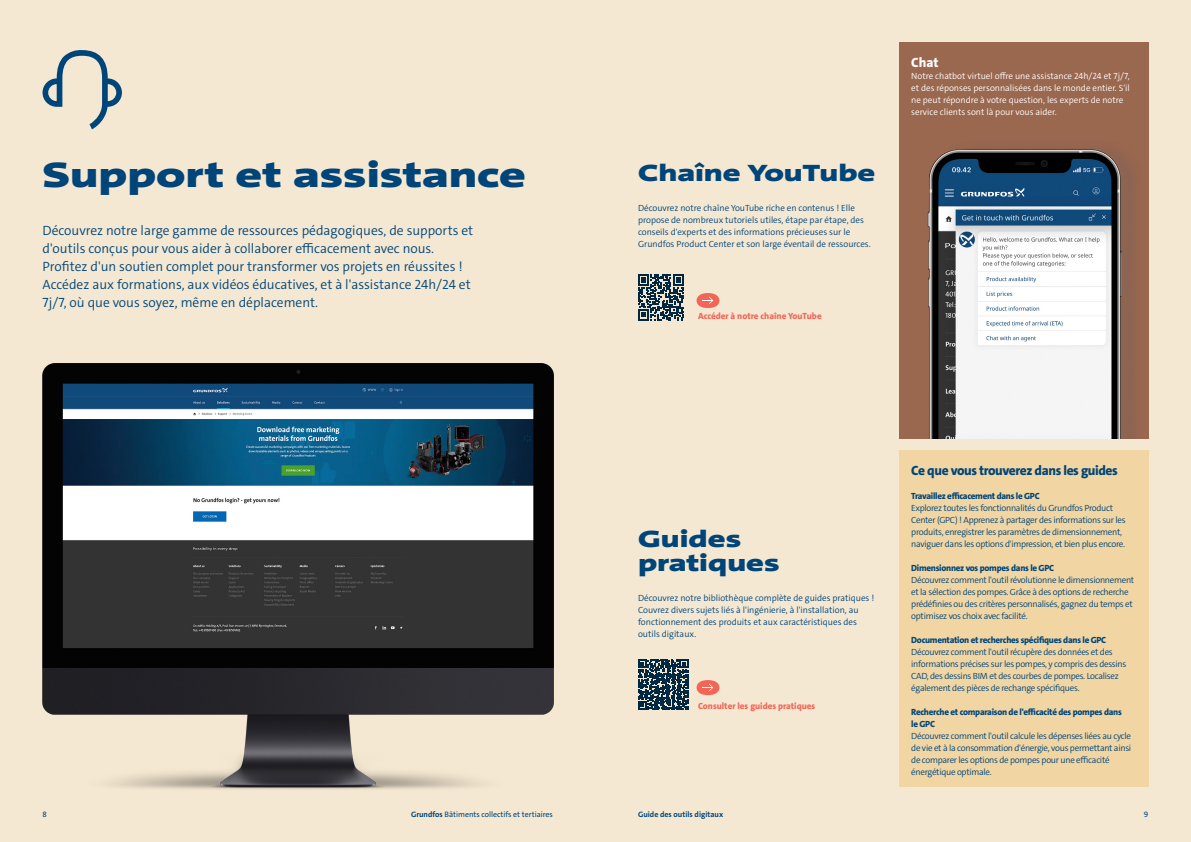
<style>
.page{position:relative;width:1191px;height:842px;background:#f5e8d2}
.page>*{position:absolute;margin:0;border:0;box-sizing:border-box;transform-origin:0 0}
.t1{font:900 36px "Grundfos The Sans Extd";color:#004579}
.t2{font:900 24px/24px "Grundfos The Sans Extd";color:#004579}
.t3{font:300 13.5px/18px "Grundfos The Sans";color:#004579}
.t4{font:800 13.5px "Grundfos The Sans";letter-spacing:-.03em;color:#004579}
.t5{font:800 13.5px "Grundfos The Sans";color:#fff}
.t6{font:300 9px/12px "Grundfos The Sans";letter-spacing:-.03em;color:#004579}
.t7{font:300 9px/12px "Grundfos The Sans";color:#004579}
.t8{font:300 9px/12px "Grundfos The Sans";color:#fff}
.t9{font:800 9px/12px "Grundfos The Sans";letter-spacing:-.03em;color:#004579}
.t10{font:800 9px "Grundfos The Sans";color:#f26657}
.t11{font:7.9px "Grundfos The Sans";color:#004579}
.t12{font:700 7.9px "Grundfos The Sans";color:#004579}
.s1{font-weight:700}
</style>
<div class="page">
<svg style="left:638px;top:274px;width:46px;height:46px"></svg>
<svg style="left:43px;top:50px;width:79px;height:79px"></svg>
<div style="left:899px;top:43px;width:249px;height:396px;background:#9a674f"></div>
<div style="left:899px;top:451px;width:249px;height:336px;background:#f1d5a2"></div>
<img style="left:42px;top:363px;width:512px;height:426px">
<svg style="left:638px;top:659px;width:50px;height:51px"></svg>
<svg style="left:696px;top:680px;width:24px;height:15px"></svg>
<img style="left:927px;top:121px;width:222px;height:318px">
<svg style="left:696px;top:293px;width:24px;height:15px"></svg>
<h1 class="t1" style="left:43px;top:151px;width:485px">Support et assistance</h1>
<p class="t3" style="left:43px;top:221px;width:432px">Découvrez notre large gamme de ressources pédagogiques, de supports et d'outils conçus pour vous aider à collaborer efficacement avec nous.<br>Profitez d'un soutien complet pour transformer vos projets en réussites !<br>Accédez aux formations, aux vidéos éducatives, et à l'assistance 24h/24 et 7j/7, où que vous soyez, même en déplacement.</p>
<h2 class="t2" style="left:638px;top:161px;width:239px">Chaîne YouTube</h2>
<p class="t7" style="left:638px;top:202px;width:234px">Découvrez notre chaîne YouTube riche en contenus ! Elle propose de nombreux tutoriels utiles, étape par étape, des conseils d'experts et des informations précieuses sur le Grundfos Product Center et son large éventail de ressources.</p>
<p class="t10" style="left:698px;top:310px;width:125px">Accéder à notre chaîne YouTube</p>
<h3 class="t5" style="left:911px;top:53px;width:29px">Chat</h3>
<p class="t8" style="left:911px;top:70px;width:220px">Notre chatbot virtuel offre une assistance 24h/24 et 7j/7, et des réponses personnalisées dans le monde entier. S'il ne peut répondre à votre question, les experts de notre service clients sont là pour vous aider.</p>
<h2 class="t2" style="left:638px;top:527px;width:143px">Guides pratiques</h2>
<p class="t7" style="left:638px;top:592px;width:238px">Découvrez notre bibliothèque complète de guides pratiques !<br>Couvrez divers sujets liés à l'ingénierie, à l'installation, au fonctionnement des produits et aux caractéristiques des outils digitaux.</p>
<p class="t10" style="left:698px;top:700px;width:119px">Consulter les guides pratiques</p>
<h3 class="t4" style="left:911px;top:461px;width:208px">Ce que vous trouverez dans les guides</h3>
<p class="t9" style="left:911px;top:490px;width:130px">Travaillez efficacement dans le GPC</p>
<p class="t6" style="left:911px;top:502px;width:216px">Explorez toutes les fonctionnalités du Grundfos Product Center (GPC) ! Apprenez à partager des informations sur les produits, enregistrer les paramètres de dimensionnement, naviguer dans les options d'impression, et bien plus encore.</p>
<p class="t9" style="left:911px;top:562px;width:144px">Dimensionnez vos pompes dans le GPC</p>
<p class="t6" style="left:911px;top:574px;width:224px">Découvrez comment l'outil révolutionne le dimensionnement et la sélection des pompes. Grâce à des options de recherche prédéfinies ou des critères personnalisés, gagnez du temps et optimisez vos choix avec facilité.</p>
<p class="t9" style="left:911px;top:634px;width:196px">Documentation et recherches spécifiques dans le GPC</p>
<p class="t6" style="left:911px;top:646px;width:217px">Découvrez comment l'outil récupère des données et des informations précises sur les pompes, y compris des dessins CAD, des dessins BIM et des courbes de pompes. Localisez également des pièces de rechange spécifiques.</p>
<p class="t9" style="left:911px;top:706px;width:212px">Recherche et comparaison de l'efficacité des pompes dans le GPC</p>
<p class="t6" style="left:911px;top:730px;width:221px">Découvrez comment l'outil calcule les dépenses liées au cycle de vie et à la consommation d'énergie, vous permettant ainsi de comparer les options de pompes pour une efficacité énergétique optimale.</p>
<p class="t11" style="left:43px;top:809px;width:6px">8</p>
<p class="t11" style="left:411px;top:809px;width:143px"><span class="s1">Grundfos</span> Bâtiments collectifs et tertiaires</p>
<p class="t12" style="left:638px;top:809px;width:87px">Guide des outils digitaux</p>
<p class="t11" style="left:1144px;top:809px;width:6px">9</p>
</div>
